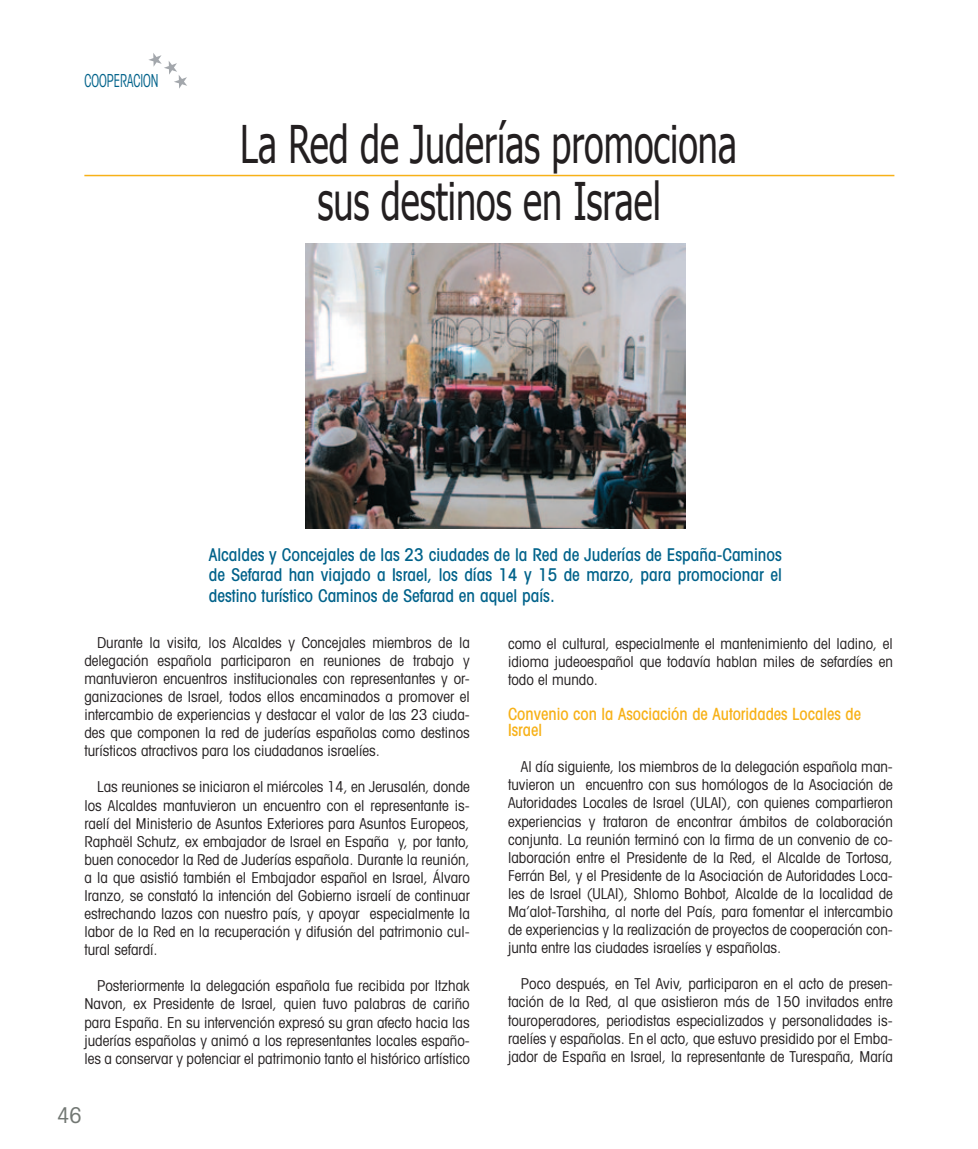
<style>
.page{position:relative;width:978px;height:1149px;background:#fff}
.page>*{position:absolute;margin:0;border:0;box-sizing:border-box;transform-origin:0 0}
.t1{font:51.9px "Tahoma";color:#231f20;scale:.69 1}
.t2{font:condensed 21.75px "Avant Garde";color:#727773}
.t3{font:condensed 17.85px "Avant Garde";color:#00628a;scale:.7 1}
.t4{font:500 condensed 17.55px/20.7px "Avant Garde";color:#00628a;text-align:justify}
.parrafo_texto_artiuc{font:500 condensed 16.8px/16.5px "Avant Garde";color:#f7b118}
.parrafo_texto_artiuc-2{font:condensed 15px/18px "Avant Garde";color:#231f20;text-align:justify}
</style>
<div class="page">
<hr style="left:84px;top:175px;width:810px;height:1px;background:#f7b118">
<img style="left:306px;top:243px;width:379px;height:285px">
<svg style="left:148px;top:53px;width:39px;height:36px"></svg>
<p class="t3" style="left:84px;top:70px;width:108px">COOPERACION</p>
<p class="t1" style="left:240px;top:111px;width:721px">La Red de Juderías promociona</p>
<p class="t1" style="left:317px;top:168px;width:499px">sus destinos en Israel</p>
<p class="t4" style="left:209px;top:543px;width:574px">Alcaldes y Concejales de las 23 ciudades de la Red de Juderías de España-Caminos de Sefarad han viajado a Israel, los días 14 y 15 de marzo, para promocionar el destino turístico Caminos de Sefarad en aquel país.</p>
<p class="parrafo_texto_artiuc-2" style="left:84px;top:632px;width:387px;text-indent:13px">Durante la visita, los Alcaldes y Concejales miembros de la delegación española participaron en reuniones de trabajo y mantuvieron encuentros institucionales con representantes y or&shy;ganizaciones de Israel, todos ellos encaminados a promover el intercambio de experiencias y destacar el valor de las 23 ciuda&shy;des que componen la red de juderías españolas como destinos turísticos atractivos para los ciudadanos israelíes.</p>
<p class="parrafo_texto_artiuc-2" style="left:84px;top:777px;width:387px;text-indent:13px">Las reuniones se iniciaron el miércoles 14, en Jerusalén, donde los Alcaldes mantuvieron un encuentro con el representante is&shy;raelí del Ministerio de Asuntos Exteriores para Asuntos Europeos, Raphaël Schutz, ex embajador de Israel en España y, por tanto, buen conocedor la Red de Juderías española. Durante la reunión, a la que asistió también el Embajador español en Israel, Álvaro Iranzo, se constató la intención del Gobierno israelí de continuar estrechando lazos con nuestro país, y apoyar especialmente la labor de la Red en la recuperación y difusión del patrimonio cul&shy;tural sefardí.</p>
<p class="parrafo_texto_artiuc-2" style="left:84px;top:976px;width:387px;text-indent:13px">Posteriormente la delegación española fue recibida por Itzhak Navon, ex Presidente de Israel, quien tuvo palabras de cariño para España. En su intervención expresó su gran afecto hacia las juderías españolas y animó a los representantes locales españo&shy;les a conservar y potenciar el patrimonio tanto el histórico artístico</p>
<p class="t2" style="left:57px;top:1101px;width:26px">46</p>
<p class="parrafo_texto_artiuc-2" style="left:508px;top:633px;width:386px">como el cultural, especialmente el mantenimiento del ladino, el idioma judeoespañol que todavía hablan miles de sefardíes en todo el mundo.</p>
<p class="parrafo_texto_artiuc" style="left:508px;top:704px;width:354px">Convenio con la Asociación de Autoridades Locales de<br>Israel</p>
<p class="parrafo_texto_artiuc-2" style="left:508px;top:757px;width:386px;text-indent:13px">Al día siguiente, los miembros de la delegación española man&shy;tuvieron un encuentro con sus homólogos de la Asociación de Autoridades Locales de Israel (ULAI), con quienes compartieron experiencias y trataron de encontrar ámbitos de colaboración conjunta. La reunión terminó con la firma de un convenio de co&shy;laboración entre el Presidente de la Red, el Alcalde de Tortosa, Ferrán Bel, y el Presidente de la Asociación de Autoridades Loca&shy;les de Israel (ULAI), Shlomo Bohbot, Alcalde de la localidad de Ma’alot-Tarshiha, al norte del País, para fomentar el intercambio de experiencias y la realización de proyectos de cooperación con&shy;junta entre las ciudades israelíes y españolas.</p>
<p class="parrafo_texto_artiuc-2" style="left:508px;top:974px;width:386px;text-indent:13px">Poco después, en Tel Aviv, participaron en el acto de presen&shy;tación de la Red, al que asistieron más de 150 invitados entre touroperadores, periodistas especializados y personalidades is&shy;raelíes y españolas. En el acto, que estuvo presidido por el Emba&shy;jador de España en Israel, la representante de Turespaña, María</p>
</div>
